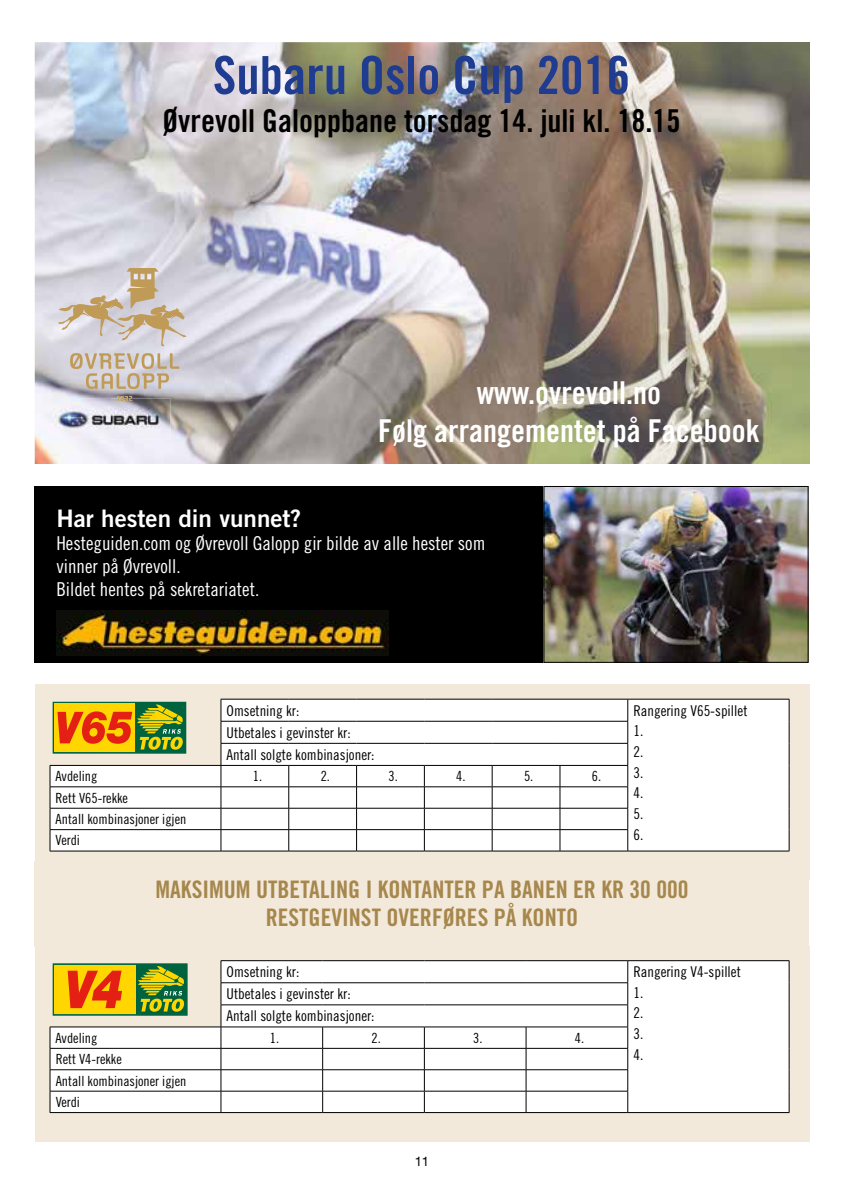
<style>
.page{position:relative;width:844px;height:1191px;background:#fff}
.page>*{position:absolute;margin:0;border:0;box-sizing:border-box;transform-origin:0 0}
.t1{font:52.5px "Trade Gothic LT Std Bd Cn 20";color:#1f3c90}
.t2{font:31.5px/37.8px "Trade Gothic LT Std Bd Cn 20";color:#fff;text-align:center}
.t3{font:31.5px "Trade Gothic LT Std Bd Cn 20";color:#000}
.t4{font:24.15px/28.2px "Trade Gothic LT Std Bd Cn 20";color:#a6874c;text-align:center}
.t5{font:24.15px "Trade Gothic LT Std Bd 2";color:#fff}
.t6{font:19.07px/22.9px "Trade Gothic LT Std Cn 18";color:#fff}
.t7{font:14.88px/20.7px "Trade Gothic LT Std Cn 18";color:#000}
.t8{font:14px/21.3px "Trade Gothic LT Std Cn 18";color:#000}
.t9{font:13.12px "Helvetica Neue";color:#000}
</style>
<div class="page">
<img style="left:35px;top:42px;width:774px;height:422px">
<svg style="left:70px;top:353px;width:109px;height:36px;background:#cdc0b2"></svg>
<svg style="left:58px;top:268px;width:128px;height:78px;background:#d1c7bf"></svg>
<img style="left:51px;top:398px;width:119px;height:42px">
<svg style="left:117px;top:396px;width:15px;height:5px"></svg>
<div style="left:34px;top:486px;width:773px;height:176px;background:#000"></div>
<img style="left:545px;top:488px;width:261px;height:172px">
<div style="left:543px;top:486px;width:265px;height:176px;border:1px solid #000"></div>
<img style="left:56px;top:610px;width:332px;height:45px">
<div style="left:35px;top:861px;width:774px;height:85px;background:#f3e9db"></div>
<div style="left:35px;top:685px;width:774px;height:195px;background:#f3e9db"></div>
<svg style="left:50px;top:700px;width:738px;height:150px;background:#fbfbf9"></svg>
<hr style="left:627px;top:699px;width:162px;height:1px;background:#000">
<hr style="left:50px;top:765px;width:171px;height:1px;background:#000">
<hr style="left:50px;top:786px;width:171px;height:1px;background:#000">
<hr style="left:50px;top:808px;width:171px;height:1px;background:#000">
<hr style="left:50px;top:829px;width:171px;height:1px;background:#000">
<svg style="left:50px;top:765px;width:1px;height:85px"></svg>
<svg style="left:220px;top:699px;width:408px;height:151px;background:#f1f0f0"></svg>
<svg style="left:788px;top:699px;width:1px;height:151px"></svg>
<hr style="left:50px;top:850px;width:171px;height:1px;background:#000">
<hr style="left:221px;top:850px;width:68px;height:1px;background:#000">
<hr style="left:289px;top:850px;width:67px;height:1px;background:#000">
<hr style="left:356px;top:850px;width:68px;height:1px;background:#000">
<hr style="left:424px;top:850px;width:68px;height:1px;background:#000">
<hr style="left:492px;top:850px;width:68px;height:1px;background:#000">
<hr style="left:560px;top:850px;width:67px;height:1px;background:#000">
<hr style="left:627px;top:850px;width:162px;height:1px;background:#000">
<div style="left:53px;top:702px;width:133px;height:51px;border:2px solid #006340"></div>
<div style="left:135px;top:702px;width:50px;height:51px;background:#006340"></div>
<hr style="left:54px;top:712px;width:81px;height:2px;background:#ffd600">
<hr style="left:54px;top:709px;width:81px;height:2px;background:#ffd600">
<hr style="left:54px;top:706px;width:81px;height:2px;background:#ffd600">
<hr style="left:54px;top:717px;width:81px;height:2px;background:#ffd600">
<hr style="left:54px;top:714px;width:81px;height:2px;background:#ffd600">
<hr style="left:54px;top:720px;width:81px;height:2px;background:#ffd600">
<hr style="left:54px;top:725px;width:81px;height:2px;background:#ffd600">
<hr style="left:54px;top:722px;width:81px;height:2px;background:#ffd600">
<hr style="left:54px;top:728px;width:81px;height:2px;background:#ffd600">
<hr style="left:54px;top:733px;width:81px;height:2px;background:#ffd600">
<hr style="left:54px;top:730px;width:81px;height:2px;background:#ffd600">
<hr style="left:54px;top:736px;width:81px;height:2px;background:#ffd600">
<hr style="left:54px;top:741px;width:81px;height:2px;background:#ffd600">
<hr style="left:54px;top:738px;width:81px;height:2px;background:#ffd600">
<hr style="left:54px;top:744px;width:81px;height:2px;background:#ffd600">
<hr style="left:54px;top:749px;width:81px;height:2px;background:#ffd600">
<hr style="left:54px;top:746px;width:81px;height:2px;background:#ffd600">
<hr style="left:54px;top:704px;width:81px;height:2px;background:#ffd600">
<svg style="left:57px;top:704px;width:126px;height:45px"></svg>
<div style="left:35px;top:946px;width:774px;height:195px;background:#f3e9db"></div>
<svg style="left:51px;top:960px;width:737px;height:152px;background:#fafaf8"></svg>
<hr style="left:221px;top:960px;width:101px;height:1px;background:#000">
<hr style="left:322px;top:960px;width:102px;height:1px;background:#000">
<hr style="left:424px;top:960px;width:102px;height:1px;background:#000">
<hr style="left:526px;top:960px;width:101px;height:1px;background:#000">
<hr style="left:627px;top:960px;width:162px;height:1px;background:#000">
<hr style="left:50px;top:1026px;width:171px;height:1px;background:#000">
<hr style="left:50px;top:1048px;width:171px;height:1px;background:#000">
<hr style="left:50px;top:1069px;width:171px;height:1px;background:#000">
<hr style="left:50px;top:1090px;width:171px;height:1px;background:#000">
<svg style="left:50px;top:1027px;width:1px;height:85px"></svg>
<svg style="left:220px;top:961px;width:408px;height:151px;background:#f1f1f1"></svg>
<svg style="left:788px;top:961px;width:1px;height:151px"></svg>
<hr style="left:50px;top:1112px;width:171px;height:1px;background:#000">
<hr style="left:221px;top:1112px;width:101px;height:1px;background:#000">
<hr style="left:322px;top:1112px;width:102px;height:1px;background:#000">
<hr style="left:424px;top:1112px;width:102px;height:1px;background:#000">
<hr style="left:526px;top:1112px;width:101px;height:1px;background:#000">
<hr style="left:627px;top:1112px;width:162px;height:1px;background:#000">
<div style="left:53px;top:964px;width:134px;height:51px;background:#ffd600"></div>
<div style="left:53px;top:963px;width:134px;height:52px;border:2px solid #00673a"></div>
<div style="left:136px;top:964px;width:51px;height:51px;background:#006340"></div>
<svg style="left:138px;top:966px;width:47px;height:45px"></svg>
<hr style="left:54px;top:973px;width:82px;height:2px;background:#ffd600">
<hr style="left:54px;top:970px;width:82px;height:3px;background:#ffd600">
<hr style="left:54px;top:968px;width:82px;height:2px;background:#ffd600">
<hr style="left:54px;top:979px;width:82px;height:2px;background:#ffd600">
<hr style="left:54px;top:976px;width:82px;height:2px;background:#ffd600">
<hr style="left:54px;top:981px;width:82px;height:2px;background:#ffd600">
<hr style="left:54px;top:987px;width:82px;height:2px;background:#ffd600">
<hr style="left:54px;top:984px;width:82px;height:2px;background:#ffd600">
<hr style="left:54px;top:989px;width:82px;height:2px;background:#ffd600">
<hr style="left:54px;top:995px;width:82px;height:2px;background:#ffd600">
<hr style="left:54px;top:992px;width:82px;height:2px;background:#ffd600">
<hr style="left:54px;top:998px;width:82px;height:2px;background:#ffd600">
<hr style="left:54px;top:1003px;width:82px;height:2px;background:#ffd600">
<hr style="left:54px;top:1000px;width:82px;height:2px;background:#ffd600">
<hr style="left:54px;top:1006px;width:82px;height:2px;background:#ffd600">
<hr style="left:54px;top:1011px;width:82px;height:2px;background:#ffd600">
<hr style="left:54px;top:1008px;width:82px;height:2px;background:#ffd600">
<hr style="left:54px;top:965px;width:82px;height:2px;background:#ffd600">
<svg style="left:68px;top:970px;width:54px;height:38px"></svg>
<h1 class="t1" style="left:213px;top:43px;width:418px">Subaru Oslo Cup 2016</h1>
<h2 class="t3" style="left:162px;top:101px;width:519px">Øvrevoll Galoppbane torsdag 14. juli kl. 18.15</h2>
<h2 class="t2" style="left:378px;top:374px;width:383px">www.ovrevoll.no<br>Følg arrangementet på Facebook</h2>
<h3 class="t5" style="left:56px;top:503px;width:246px">Har hesten din vunnet?</h3>
<p class="t6" style="left:56px;top:532px;width:430px">Hesteguiden.com og Øvrevoll Galopp gir bilde av alle hester som vinner på Øvrevoll.<br>Bildet hentes på sekretariatet.</p>
<p class="t7" style="left:226px;top:700px;width:74px">Omsetning kr:</p>
<p class="t7" style="left:633px;top:700px;width:115px">Rangering V65-spillet<br>1.<br>2.<br>3.<br>4.<br>5.<br>6.</p>
<p class="t7" style="left:226px;top:721px;width:149px;line-height:22.1px">Utbetales i gevinster kr:<br>Antall solgte kombinasjoner:</p>
<p class="t8" style="left:56px;top:765px;width:43px">Avdeling</p>
<p class="t8" style="left:253px;top:765px;width:11px">1.</p>
<p class="t8" style="left:320px;top:765px;width:11px">2.</p>
<p class="t8" style="left:388px;top:765px;width:11px">3.</p>
<p class="t8" style="left:456px;top:765px;width:11px">4.</p>
<p class="t8" style="left:524px;top:765px;width:11px">5.</p>
<p class="t8" style="left:591px;top:765px;width:11px">6.</p>
<p class="t8" style="left:56px;top:786px;width:132px">Rett V65-rekke<br>Antall kombinasjoner igjen<br>Verdi</p>
<h3 class="t4" style="left:155px;top:875px;width:534px">MAKSIMUM UTBETALING I KONTANTER PÅ BANEN ER KR 30 000<br>RESTGEVINST OVERFØRES PÅ KONTO</h3>
<p class="t7" style="left:226px;top:961px;width:74px">Omsetning kr:</p>
<p class="t7" style="left:633px;top:961px;width:109px">Rangering V4-spillet<br>1.<br>2.<br>3.<br>4.</p>
<p class="t7" style="left:226px;top:982px;width:149px;line-height:22.1px">Utbetales i gevinster kr:<br>Antall solgte kombinasjoner:</p>
<p class="t8" style="left:56px;top:1026px;width:43px">Avdeling</p>
<p class="t8" style="left:270px;top:1026px;width:11px">1.</p>
<p class="t8" style="left:371px;top:1026px;width:11px">2.</p>
<p class="t8" style="left:473px;top:1026px;width:11px">3.</p>
<p class="t8" style="left:575px;top:1026px;width:11px">4.</p>
<p class="t8" style="left:56px;top:1048px;width:132px">Rett V4-rekke<br>Antall kombinasjoner igjen<br>Verdi</p>
<p class="t9" style="left:414px;top:1153px;width:16px">11</p>
</div>
